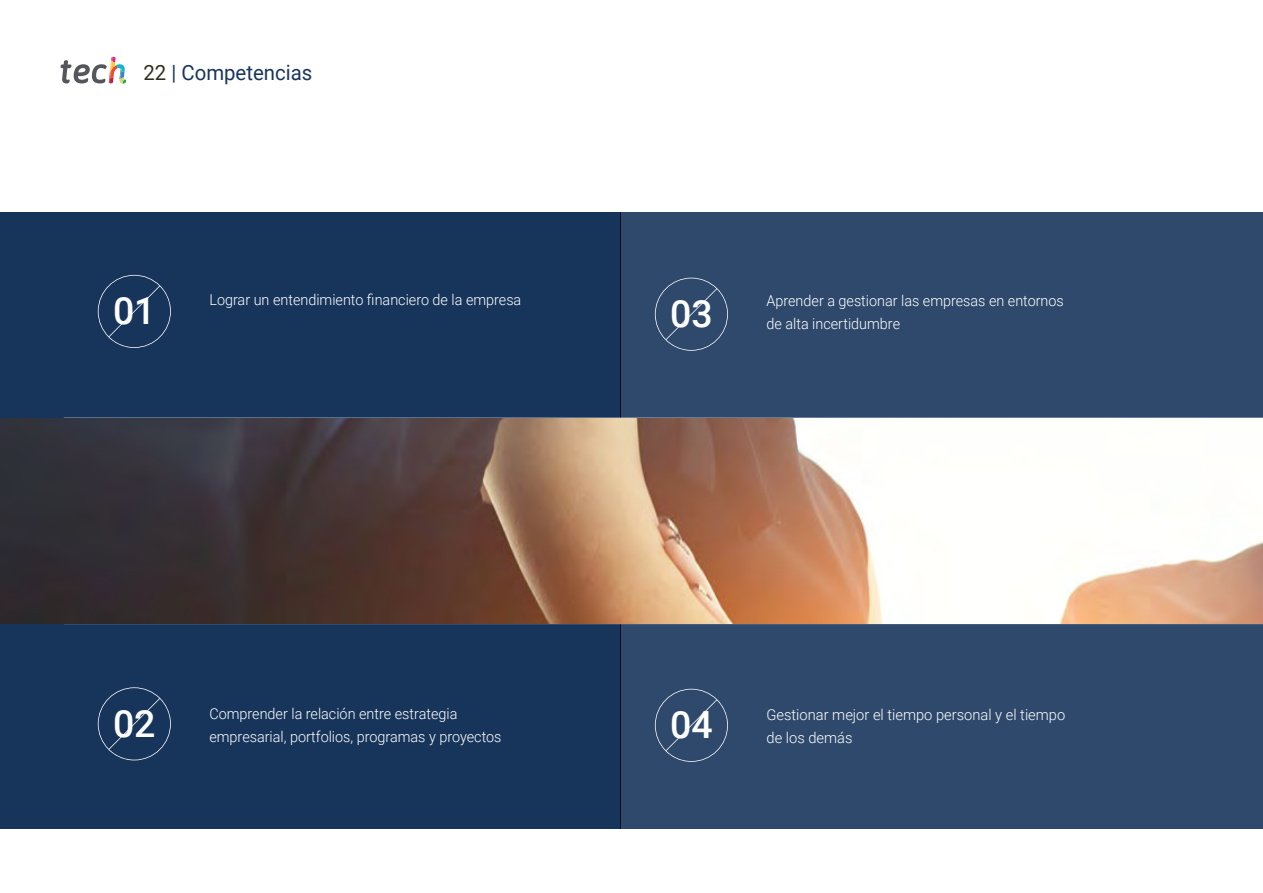
<style>
.page{position:relative;width:1263px;height:893px;background:#fff}
.page>*{position:absolute;margin:0;border:0;box-sizing:border-box;transform-origin:0 0}
.t1{font:500 37.5px "Roboto";color:#fff}
.t2{font:21px "Roboto";color:#1a355c}
.t3{font:300 15px/22.5px "Roboto";color:#fff;scale:.96 1}
.t4{font:300 15px/22.5px "Roboto";color:#fff}
.s1{color:#312e20}
</style>
<div class="page">
<div style="left:0;top:213px;width:621px;height:616px;background:#17355b"></div>
<div style="left:621px;top:213px;width:642px;height:616px;background:#2e496b"></div>
<svg style="left:98px;top:275px;width:73px;height:73px"></svg>
<svg style="left:98px;top:687px;width:73px;height:73px"></svg>
<svg style="left:655px;top:278px;width:73px;height:73px"></svg>
<svg style="left:655px;top:689px;width:73px;height:73px"></svg>
<hr style="left:64px;top:623px;width:1199px;height:1px;background:#fff">
<img style="left:0;top:418px;width:1263px;height:205px">
<svg style="left:61px;top:57px;width:65px;height:27px"></svg>
<h2 class="t2" style="left:144px;top:57px;width:170px"><span class="s1">22</span> | Competencias</h2>
<h1 class="t1" style="left:113px;top:284px;width:44px">01</h1>
<p class="t3" style="left:209px;top:288px;width:326px">Lograr un entendimiento financiero de la empresa</p>
<h1 class="t1" style="left:670px;top:287px;width:44px">03</h1>
<p class="t3" style="left:766px;top:289px;width:311px">Aprender a gestionar las empresas en entornos de alta incertidumbre</p>
<h1 class="t1" style="left:113px;top:697px;width:44px">02</h1>
<p class="t3" style="left:209px;top:702px;width:306px">Comprender la relación entre estrategia empresarial, portfolios, programas y proyectos</p>
<h1 class="t1" style="left:670px;top:698px;width:44px">04</h1>
<p class="t4" style="left:766px;top:703px;width:300px">Gestionar mejor el tiempo personal y el tiempo de los demás</p>
</div>
